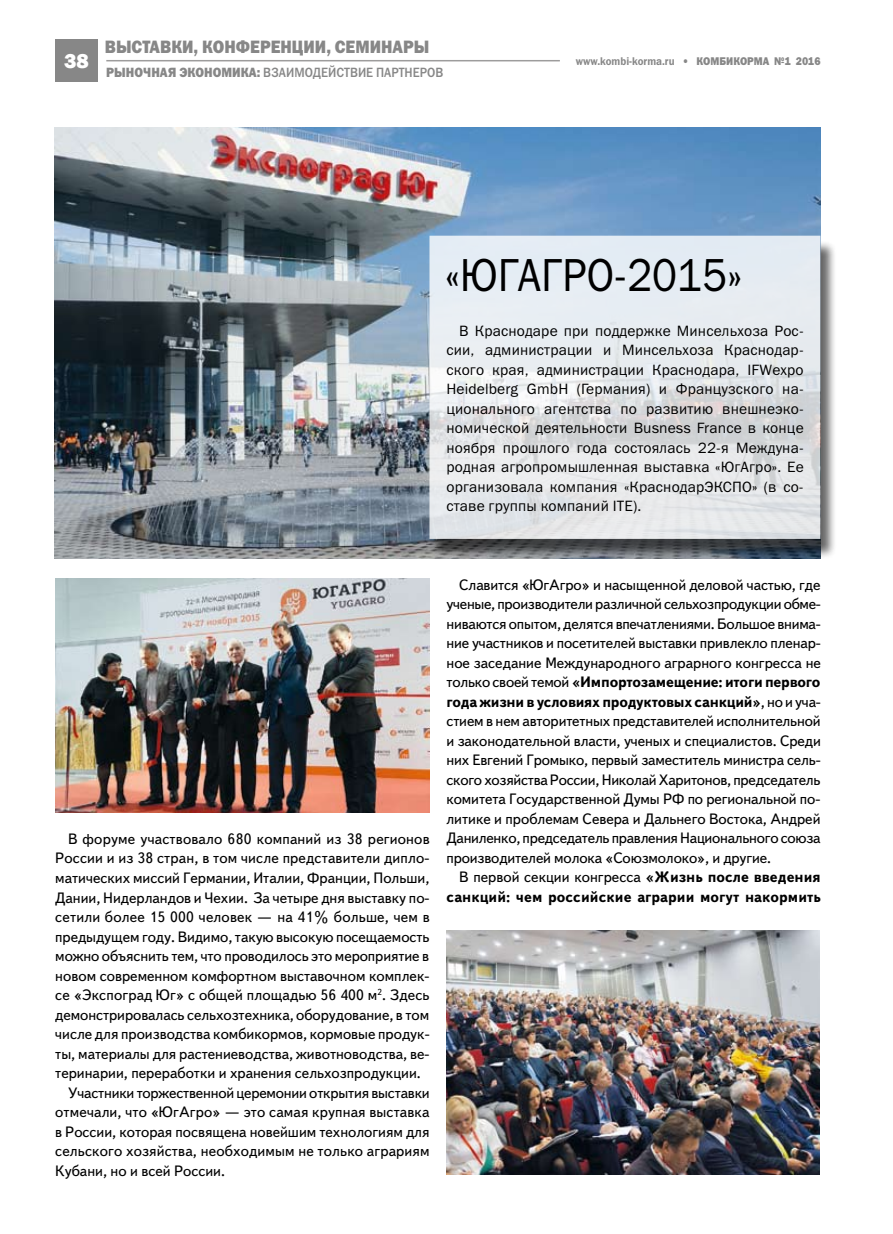
<style>
.page{position:relative;width:893px;height:1234px;background:#fff}
.page>*{position:absolute;margin:0;border:0;box-sizing:border-box;transform-origin:0 0}
.t1{font:46.5px "Franklin Gothic Book C";color:#000;scale:.9 1}
.t2{font:800 21px "Franklin Gothic";color:#fff}
.t3{font:18px "Franklin Gothic Heavy C";color:#878787;scale:.9 1}
.t4{font:15px/19.5px "Text Book C";color:#000;text-align:justify}
.t5{font:15px/19.5px "Franklin Gothic Book C";letter-spacing:.01em;color:#000;text-align:justify}
.t6{font:700 15px/19.5px "Text Book C";color:#000;text-align:right}
.t7{font:13.5px "Franklin Gothic Medium C";color:#878787;scale:.9 1}
.t8{font:11.25px "Franklin Gothic Demi C";color:#878787;scale:.9 1}
.s1{font-family:"Franklin Gothic Heavy C"}
.s2{font-weight:700}
.s3{font-weight:400}
</style>
<div class="page">
<div style="left:55px;top:39px;width:43px;height:42px;background:#878787"></div>
<hr style="left:106px;top:60px;width:454px;height:1px;background:#9d9c9c">
<img style="left:55px;top:128px;width:765px;height:430px">
<div style="left:430px;top:240px;width:410px;height:322px;background:#000;opacity:.75"></div>
<svg style="left:429px;top:236px;width:391px;height:303px;background:#e3e7eb"></svg>
<img style="left:446px;top:930px;width:374px;height:243px">
<img style="left:56px;top:578px;width:373px;height:234px">
<p class="t3" style="left:105px;top:37px;width:121px">выставки, кон</p>
<p class="t3" style="left:236px;top:37px;width:148px">ференции, семинары</p>
<h2 class="t2" style="left:64px;top:47px;width:26px">38</h2>
<p class="t8" style="left:576px;top:54px;width:274px">www.kombi-korma.ru <span class="s1">• КОМБИКОРМА №1 2016</span></p>
<p class="t7" style="left:106px;top:65px;width:376px"><span class="s1">РЫНОЧНАЯ ЭКОНОМИКА:</span> ВЗАИМОДЕЙСТВИЕ ПАРТНЕРОВ</p>
<h1 class="t1" style="left:445px;top:249px;width:331px">«ЮГАГРО-2015»</h1>
<p class="t5" style="left:446px;top:320px;width:359px;text-indent:13px">В Краснодаре при поддержке Минсельхоза Рос&shy;сии, администрации и Минсельхоза Краснодар&shy;ского края, администрации Краснодара, IFWexpo Heidelberg GmbH (Германия) и Французского на&shy;ционального агентства по развитию внешнеэко&shy;номической деятельности Busness France в конце ноября прошлого года состоялась 22-я Междуна&shy;родная агропромышленная выставка «ЮгАгро». Ее организовала компания «КраснодарЭКСПО» (в со&shy;ставе группы компаний ITE).</p>
<p class="t4" style="left:68px;top:829px;width:363px">В форуме участвовало 680 компаний из 38 регионов</p>
<p class="t4" style="left:55px;top:848px;width:376px">России и из 38 стран, в том числе представители дипло-</p>
<p class="t4" style="left:55px;top:868px;width:376px">матических миссий Германии, Италии, Франции, Польши,</p>
<p class="t4" style="left:55px;top:887px;width:376px">Дании, Нидерландов и Чехии. За четыре дня выставку по-</p>
<p class="t4" style="left:55px;top:907px;width:376px">сетили более 15 000 человек — на 41% больше, чем в</p>
<p class="t4" style="left:55px;top:926px;width:376px">предыдущем году. Видимо, такую высокую посещаемость</p>
<p class="t4" style="left:55px;top:946px;width:375px">можно объяснить тем, что проводилось это мероприятие в</p>
<p class="t4" style="left:55px;top:965px;width:376px">новом современном комфортном выставочном комплек-</p>
<p class="t4" style="left:55px;top:985px;width:376px">се «Экспоград Юг» с общей площадью 56 400 м<sup>2</sup>. Здесь</p>
<p class="t4" style="left:55px;top:1004px;width:375px">демонстрировалась сельхозтехника, оборудование, в том</p>
<p class="t4" style="left:55px;top:1024px;width:376px">числе для производства комбикормов, кормовые продук-</p>
<p class="t4" style="left:55px;top:1043px;width:376px">ты, материалы для растениеводства, животноводства, ве-</p>
<p class="t4" style="left:55px;top:1063px;width:367px">теринарии, переработки и хранения сельхозпродукции.</p>
<p class="t4" style="left:68px;top:1082px;width:363px">Участники торжественной церемонии открытия выставки</p>
<p class="t4" style="left:55px;top:1102px;width:376px">отмечали, что «ЮгАгро» — это самая крупная выставка</p>
<p class="t4" style="left:55px;top:1121px;width:376px">в России, которая посвящена новейшим технологиям для</p>
<p class="t4" style="left:55px;top:1141px;width:376px">сельского хозяйства, необходимым не только аграриям</p>
<p class="t4" style="left:55px;top:1160px;width:171px">Кубани, но и всей России.</p>
<p class="t4" style="left:446px;top:574px;width:376px;text-indent:13px">Славится «ЮгАгро» и насыщенной деловой частью, где ученые, производители различной сельхозпродукции обме&shy;ниваются опытом, делятся впечатлениями. Большое внима&shy;ние участников и посетителей выставки привлекло пленар&shy;ное заседание Международного аграрного конгресса не только своей темой <span class="s2">«Импортозамещение: итоги первого года жизни в условиях продуктовых санкций»</span>, но и уча&shy;стием в нем авторитетных представителей исполнительной и законодательной власти, ученых и специалистов. Среди них Евгений Громыко, первый заместитель министра сель&shy;ского хозяйства России, Николай Харитонов, председатель комитета Государственной Думы РФ по региональной по&shy;литике и проблемам Севера и Дальнего Востока, Андрей Даниленко, председатель правления Национального союза производителей молока «Союзмолоко», и другие.</p>
<p class="t6" style="left:446px;top:867px;width:376px"><span class="s3">В первой секции конгресса</span> «Жизнь после введения санкций: чем российские аграрии могут накормить</p>
</div>
